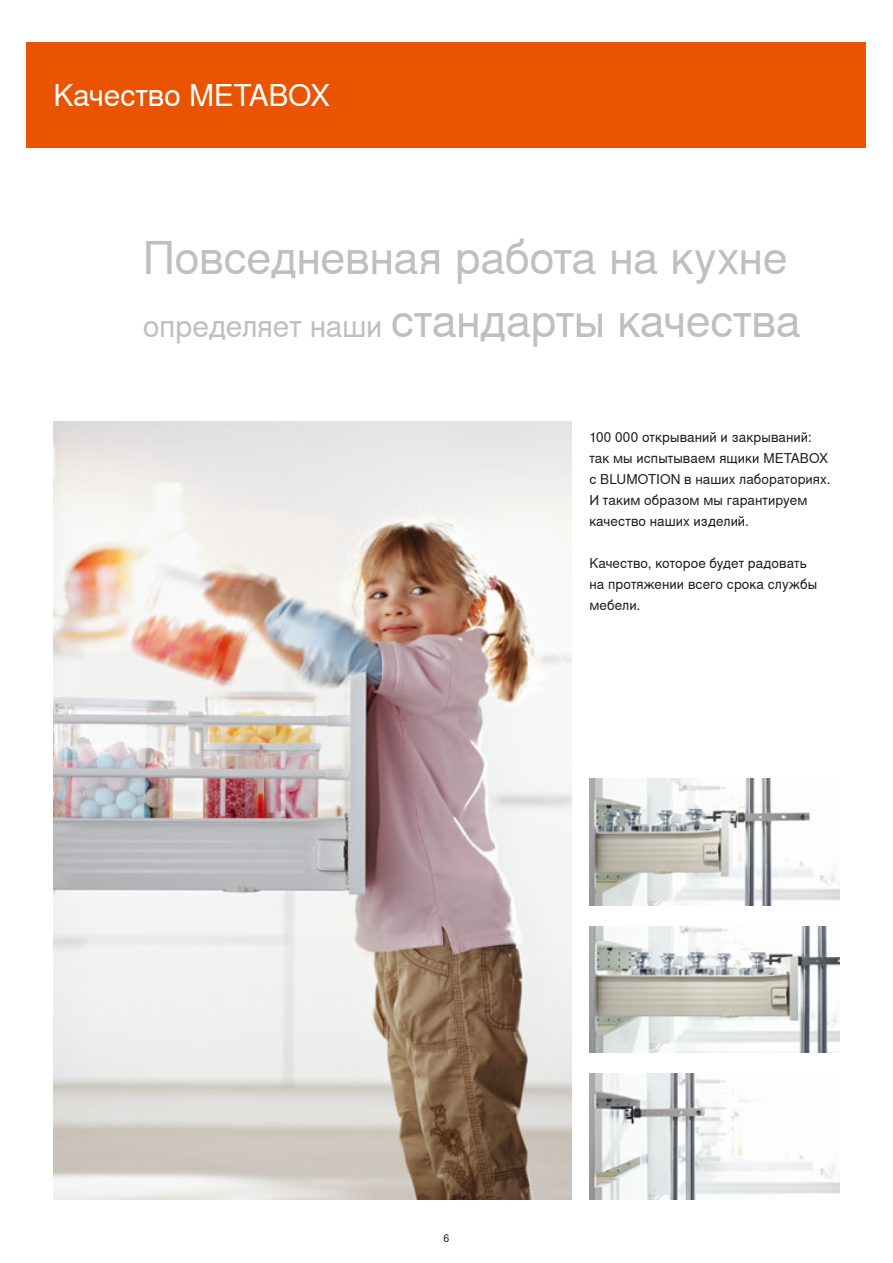
<style>
.page{position:relative;width:893px;height:1263px;background:#fff}
.page>*{position:absolute;margin:0;border:0;box-sizing:border-box;transform-origin:0 0}
.t1{font:45px/63.2px "Nimbus Sans Global";letter-spacing:-.01em;color:#bdbfc1}
.t2{font:30px "Nimbus Sans Global";letter-spacing:-.01em;color:#fff}
.t3{font:13.5px/21px "Nimbus Sans Global";letter-spacing:.005em;color:#1b1c20}
.t4{font:10.5px "Nimbus Sans Global";color:#1b1c20}
.s1{font-size:30px}
</style>
<div class="page">
<div style="left:27px;top:42px;width:839px;height:105px;background:#ea5300"></div>
<img style="left:589px;top:926px;width:250px;height:126px">
<img style="left:54px;top:421px;width:517px;height:779px">
<img style="left:589px;top:779px;width:250px;height:126px">
<img style="left:589px;top:1073px;width:250px;height:127px">
<h2 class="t2" style="left:54px;top:76px;width:278px">Качество METABOX</h2>
<h1 class="t1" style="left:143px;top:225px;width:660px">Повседневная работа на кухне <span class="s1">определяет наши</span> стандарты качества</h1>
<p class="t3" style="left:589px;top:426px;width:243px">100 000 открываний и закрываний: так мы испытываем ящики METABOX с BLUMOTION в наших лабораториях.<br>И таким образом мы гарантируем качество наших изделий.</p>
<p class="t3" style="left:589px;top:553px;width:229px">Качество, которое будет радовать на протяжении всего срока службы мебели.</p>
<p class="t4" style="left:444px;top:1232px;width:7px">6</p>
</div>
